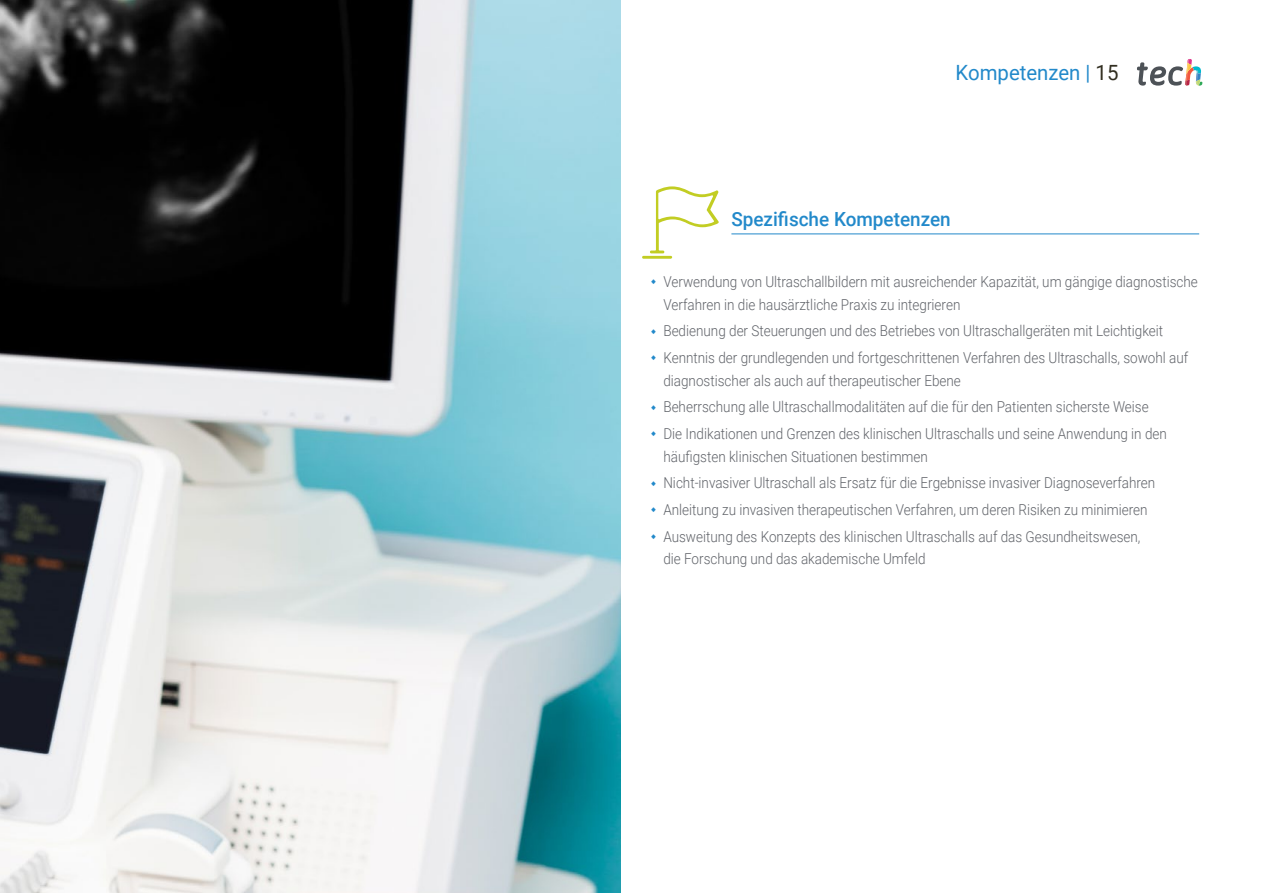
<style>
.page{position:relative;width:1263px;height:893px;background:#fff}
.page>*{position:absolute;margin:0;border:0;box-sizing:border-box;transform-origin:0 0}
.t1{font:21px "Roboto";color:#2289ca}
.t2{font:500 19.5px "Roboto";color:#2289ca}
.t3{font:300 15px/26.7px "Roboto";color:#61646a;scale:.9 1}
.s1{color:#312e20}
</style>
<div class="page">
<hr style="left:731px;top:234px;width:468px;height:1px;background:#2289ca">
<hr style="left:642px;top:256px;width:30px;height:3px;background:#c2cd23">
<svg style="left:650px;top:186px;width:69px;height:67px"></svg>
<img style="left:0;top:0;width:621px;height:893px">
<svg style="left:1137px;top:59px;width:65px;height:27px"></svg>
<h1 class="t1" style="left:955px;top:57px;width:164px">Kompetenzen | <span class="s1">15</span></h1>
<h2 class="t2" style="left:731px;top:205px;width:221px">Spezifische Kompetenzen</h2>
<p class="t3" style="left:663px;top:270px;width:595px;line-height:22.5px">Verwendung von Ultraschallbildern mit ausreichender Kapazität, um gängige diagnostische<br>Verfahren in die hausärztliche Praxis zu integrieren</p>
<p class="t3" style="left:663px;top:317px;width:585px">Bedienung der Steuerungen und des Betriebes von Ultraschallgeräten mit Leichtigkeit<br>Kenntnis der grundlegenden und fortgeschrittenen Verfahren des Ultraschalls, sowohl auf</p>
<p class="t3" style="left:663px;top:366px;width:561px">diagnostischer als auch auf therapeutischer Ebene<br>Beherrschung alle Ultraschallmodalitäten auf die für den Patienten sicherste Weise<br>Die Indikationen und Grenzen des klinischen Ultraschalls und seine Anwendung in den</p>
<p class="t3" style="left:663px;top:442px;width:548px">häufigsten klinischen Situationen bestimmen<br>Nicht-invasiver Ultraschall als Ersatz für die Ergebnisse invasiver Diagnoseverfahren Anleitung zu invasiven therapeutischen Verfahren, um deren Risiken zu minimieren Ausweitung des Konzepts des klinischen Ultraschalls auf das Gesundheitswesen,</p>
<p class="t3" style="left:663px;top:545px;width:293px">die Forschung und das akademische Umfeld</p>
</div>
